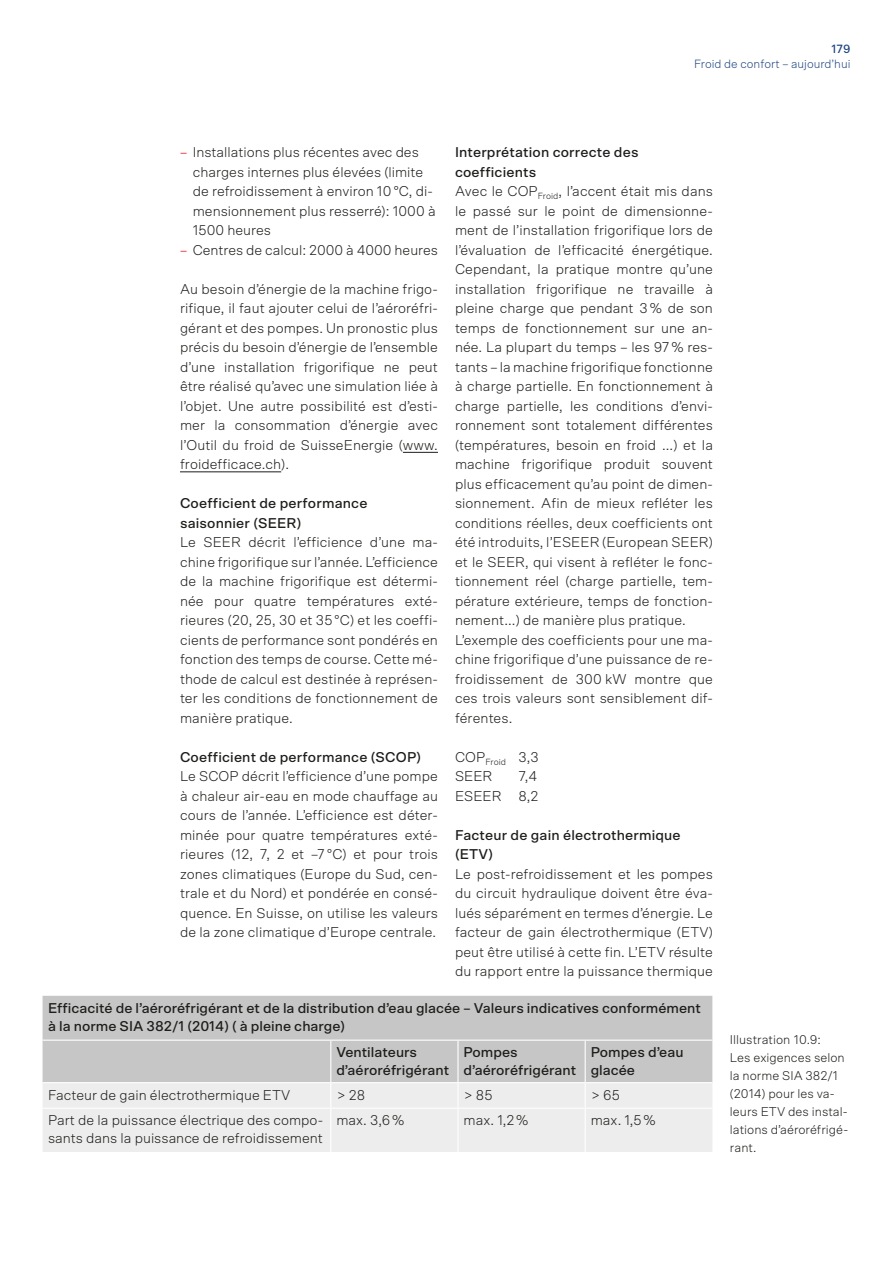
<style>
.page{position:relative;width:893px;height:1263px;background:#fff}
.page>*{position:absolute;margin:0;border:0;box-sizing:border-box;transform-origin:0 0}
.t1{font:300 14.25px/19.5px "Scto Grotesk A";letter-spacing:.005em;color:#1d1d1b}
.t2{font:500 14.25px/18px "Scto Grotesk A";color:#1d1d1b}
.t3{font:300 12.75px/18px "Scto Grotesk A";color:#1d1d1b}
.t4{font:300 12px "Scto Grotesk A";color:#204682}
.t5{font:500 12px "Scto Grotesk A";color:#204682}
.s1{color:#e30613}
.s2{font-weight:500}
</style>
<div class="page">
<hr style="left:403px;top:452px;width:35px;height:1px;background:#1d1d1b">
<hr style="left:180px;top:472px;width:101px;height:1px;background:#1d1d1b">
<div style="left:43px;top:996px;width:669px;height:86px;background:#c6c6c6"></div>
<div style="left:43px;top:1083px;width:669px;height:69px;background:#ededed"></div>
<hr style="left:43px;top:1039px;width:288px;height:2px;background:#fff">
<hr style="left:331px;top:1039px;width:127px;height:2px;background:#fff">
<hr style="left:330px;top:1041px;width:1px;height:41px;background:#fff">
<hr style="left:458px;top:1039px;width:127px;height:2px;background:#fff">
<hr style="left:457px;top:1041px;width:2px;height:41px;background:#fff">
<hr style="left:585px;top:1039px;width:127px;height:2px;background:#fff">
<hr style="left:585px;top:1041px;width:1px;height:41px;background:#fff">
<svg style="left:330px;top:1083px;width:1px;height:25px"></svg>
<hr style="left:457px;top:1083px;width:2px;height:25px;background:#fff">
<svg style="left:585px;top:1083px;width:1px;height:25px"></svg>
<hr style="left:43px;top:1108px;width:288px;height:1px;background:#fff">
<hr style="left:331px;top:1108px;width:127px;height:1px;background:#fff">
<hr style="left:330px;top:1109px;width:1px;height:43px;background:#fff">
<hr style="left:458px;top:1108px;width:127px;height:1px;background:#fff">
<hr style="left:457px;top:1109px;width:2px;height:43px;background:#fff">
<hr style="left:585px;top:1108px;width:127px;height:1px;background:#fff">
<hr style="left:585px;top:1109px;width:1px;height:43px;background:#fff">
<p class="t5" style="left:832px;top:41px;width:20px">179</p>
<p class="t4" style="left:694px;top:56px;width:158px">Froid de confort – aujourd’hui</p>
<p class="t1" style="left:193px;top:142px;width:244px;text-indent:-13px"><span class="s1">–</span> Installations plus récentes avec des charges internes plus élevées (limite de refroidissement à environ 10°C, di&shy;mensionnement plus resserré): 1000 à 1500 heures</p>
<p class="t1" style="left:180px;top:240px;width:259px"><span class="s1">–</span> Centres de calcul: 2000 à 4000 heures</p>
<p class="t1" style="left:180px;top:279px;width:259px;text-align:justify">Au besoin d’énergie de la machine frigo&shy;rifique, il faut ajouter celui de l’aéroréfri&shy;gérant et des pompes. Un pronostic plus précis du besoin d’énergie de l’ensemble d’une installation frigorifique ne peut être réalisé qu’avec une simulation liée à l’objet. Une autre possibilité est d’esti&shy;mer la consommation d’énergie avec l’Outil du froid de SuisseEnergie (www. froidefficace.ch).</p>
<p class="t2" style="left:180px;top:493px;width:189px;line-height:19.5px">Coefficient de performance saisonnier (SEER)</p>
<p class="t1" style="left:180px;top:532px;width:259px;text-align:justify">Le SEER décrit l’efficience d’une ma&shy;chine frigorifique sur l’année. L’efficience de la machine frigorifique est détermi&shy;née pour quatre températures exté&shy;rieures (20, 25, 30 et 35°C) et les coeffi&shy;cients de performance sont pondérés en fonction des temps de course. Cette mé&shy;thode de calcul est destinée à représen&shy;ter les conditions de fonctionnement de manière pratique.</p>
<p class="t2" style="left:180px;top:748px;width:242px">Coefficient de performance (SCOP)</p>
<p class="t1" style="left:180px;top:766px;width:259px;text-align:justify">Le SCOP décrit l’efficience d’une pompe à chaleur air-eau en mode chauffage au cours de l’année. L’efficience est déter&shy;minée pour quatre températures exté&shy;rieures (12, 7, 2 et –7 °C) et pour trois zones climatiques (Europe du Sud, cen&shy;trale et du Nord) et pondérée en consé&shy;quence. En Suisse, on utilise les valeurs de la zone climatique d’Europe centrale.</p>
<p class="t1" style="left:455px;top:142px;width:259px"><span class="s2">Interprétation correcte des coefficients<br></span>Avec le COP<sub>Froid</sub>, l’accent était mis dans le passé sur le point de dimensionne&shy;ment de l’installation frigorifique lors de l’évaluation de l’efficacité énergétique.<br>Cependant, la pratique montre qu’une installation frigorifique ne travaille à pleine charge que pendant 3% de son temps de fonctionnement sur une an&shy;née. La plupart du temps – les 97% res&shy;tants – la machine frigorifique fonctionne à charge partielle. En fonctionnement à charge partielle, les conditions d’envi&shy;ronnement sont totalement différentes (températures, besoin en froid ...) et la machine frigorifique produit souvent plus efficacement qu’au point de dimen&shy;sionnement. Afin de mieux refléter les conditions réelles, deux coefficients ont été introduits, l’ESEER (European SEER) et le SEER, qui visent à refléter le fonc&shy;tionnement réel (charge partielle, tem&shy;pérature extérieure, temps de fonction&shy;nement...) de manière plus pratique.<br>L’exemple des coefficients pour une ma&shy;chine frigorifique d’une puissance de re&shy;froidissement de 300 kW montre que ces trois valeurs sont sensiblement dif&shy;férentes.</p>
<p class="t1" style="left:455px;top:747px;width:85px">COP<sub>Froid</sub> 3,3<br>SEER</p>
<p class="t1" style="left:455px;top:766px;width:85px;text-align:right">7,4<br>ESEER 8,2</p>
<p class="t2" style="left:455px;top:825px;width:227px;line-height:19.5px">Facteur de gain électrothermique (ETV)</p>
<p class="t1" style="left:455px;top:864px;width:259px;text-align:justify">Le post-refroidissement et les pompes du circuit hydraulique doivent être éva&shy;lués séparément en termes d’énergie. Le facteur de gain électrothermique (ETV) peut être utilisé à cette fin. L’ETV résulte du rapport entre la puissance thermique</p>
<p class="t2" style="left:48px;top:999px;width:654px">Efficacité de l’aéroréfrigérant et de la distribution d’eau glacée – Valeurs indicatives conformément à la norme SIA 382/1 (2014) ( à pleine charge)</p>
<p class="t2" style="left:336px;top:1043px;width:114px">Ventilateurs d’aéroréfrigérant</p>
<p class="t2" style="left:463px;top:1043px;width:114px">Pompes d’aéroréfrigérant</p>
<p class="t2" style="left:591px;top:1043px;width:94px">Pompes d’eau glacée</p>
<p class="t1" style="left:48px;top:1085px;width:244px">Facteur de gain électrothermique ETV</p>
<p class="t1" style="left:336px;top:1085px;width:30px">&gt; 28</p>
<p class="t1" style="left:463px;top:1085px;width:30px">&gt; 85</p>
<p class="t1" style="left:591px;top:1085px;width:31px">&gt; 65</p>
<p class="t1" style="left:48px;top:1111px;width:277px;line-height:18px">Part de la puissance électrique des compo&shy;sants dans la puissance de refroidissement</p>
<p class="t1" style="left:336px;top:1110px;width:70px">max. 3,6%</p>
<p class="t1" style="left:463px;top:1110px;width:66px">max. 1,2%</p>
<p class="t1" style="left:591px;top:1110px;width:66px">max. 1,5%</p>
<p class="t3" style="left:730px;top:1030px;width:120px">Illustration 10.9:<br>Les exigences selon la norme SIA 382/1 (2014) pour les va&shy;leurs ETV des instal&shy;lations d’aéroréfrigé&shy;rant.</p>
</div>
